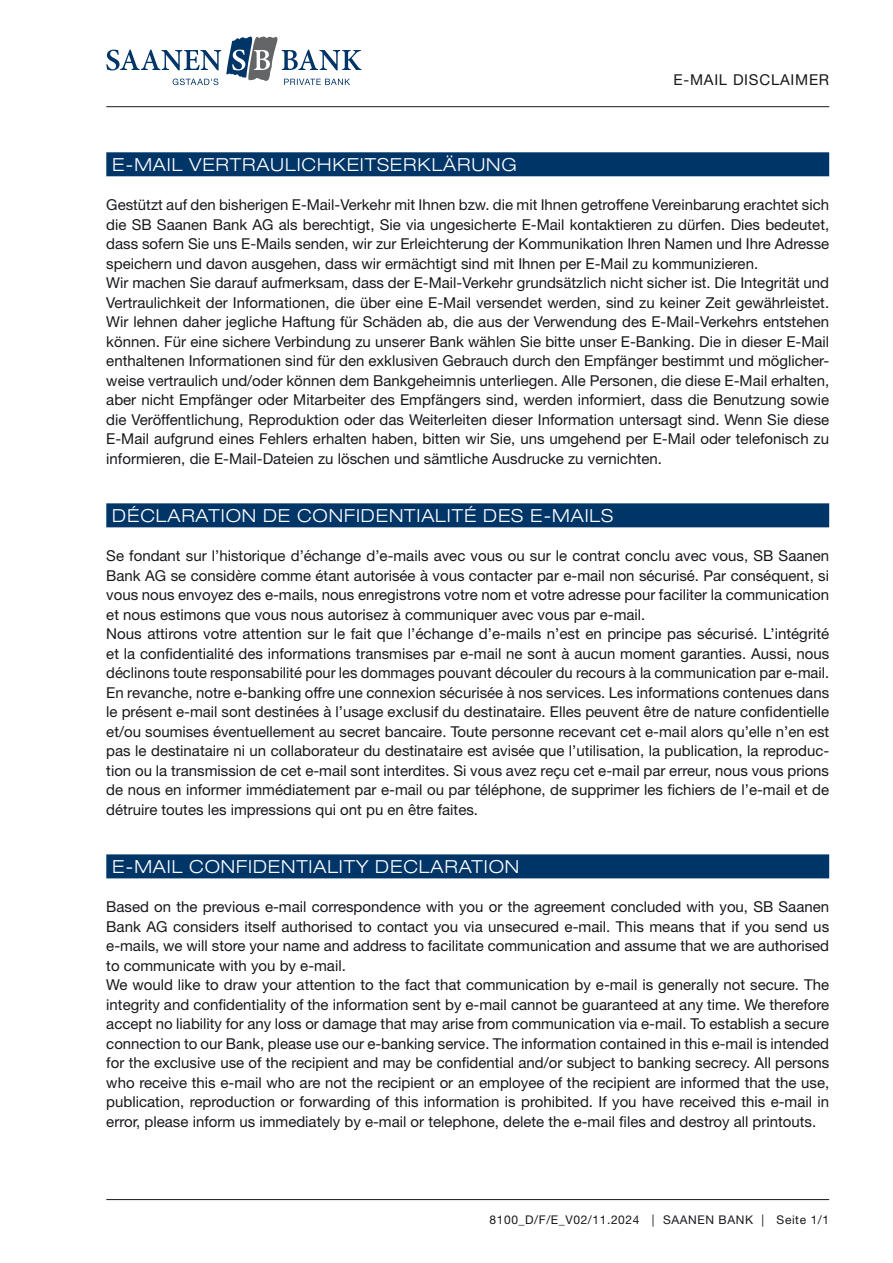
<style>
.page{position:relative;width:893px;height:1263px;background:#fff}
.page>*{position:absolute;margin:0;border:0;box-sizing:border-box;transform-origin:0 0}
.t1{font:300 expanded 18px "Helvetica Neue LT Std";letter-spacing:.05em;color:#fff}
.t2{font:15px/19.5px "Helvetica Neue LT Std";color:#1a171c}
.t3{font:15px "Helvetica Neue LT Std";letter-spacing:.05em;color:#1a171c}
.t4{font:12px "Helvetica Neue LT Std";letter-spacing:.05em;color:#1a171c}
</style>
<div class="page">
<hr style="left:106px;top:106px;width:723px;height:1px;background:#1a171c">
<hr style="left:106px;top:1199px;width:723px;height:1px;background:#1a171c">
<svg style="left:106px;top:37px;width:255px;height:48px"></svg>
<div style="left:106px;top:152px;width:723px;height:24px;background:#003568"></div>
<div style="left:106px;top:503px;width:723px;height:24px;background:#003568"></div>
<div style="left:106px;top:854px;width:723px;height:24px;background:#003568"></div>
<p class="t3" style="left:674px;top:71px;width:157px">E-MAIL DISCLAIMER</p>
<p class="t1" style="left:112px;top:154px;width:406px">E-MAIL VERTRAULICHKEITSERKLÄRUNG</p>
<p class="t2" style="left:106px;top:195px;width:724px">Gestützt auf den bisherigen E-Mail-Verkehr mit Ihnen bzw. die mit Ihnen getroffene Vereinbarung erachtet sich die SB Saanen Bank AG als berechtigt, Sie via ungesicherte E-Mail kontaktieren zu dürfen. Dies bedeutet, dass sofern Sie uns E-Mails senden, wir zur Erleichterung der Kommunikation Ihren Namen und Ihre Adresse speichern und davon ausgehen, dass wir ermächtigt sind mit Ihnen per E-Mail zu kommunizieren.<br>Wir machen Sie darauf aufmerksam, dass der E-Mail-Verkehr grundsätzlich nicht sicher ist. Die Integrität und Vertraulichkeit der Informationen, die über eine E-Mail versendet werden, sind zu keiner Zeit gewährleistet.<br>Wir lehnen daher jegliche Haftung für Schäden ab, die aus der Verwendung des E-Mail-Verkehrs entstehen können. Für eine sichere Verbindung zu unserer Bank wählen Sie bitte unser E-Banking. Die in dieser E-Mail enthaltenen Informationen sind für den exklusiven Gebrauch durch den Empfänger bestimmt und möglicher&shy;weise vertraulich und/oder können dem Bankgeheimnis unterliegen. Alle Personen, die diese E-Mail erhalten, aber nicht Empfänger oder Mitarbeiter des Empfängers sind, werden informiert, dass die Benutzung sowie die Veröffentlichung, Reproduktion oder das Weiterleiten dieser Information untersagt sind. Wenn Sie diese E-Mail aufgrund eines Fehlers erhalten haben, bitten wir Sie, uns umgehend per E-Mail oder telefonisch zu informieren, die E-Mail-Dateien zu löschen und sämtliche Ausdrucke zu vernichten.</p>
<p class="t1" style="left:112px;top:505px;width:502px">DÉCLARATION DE CONFIDENTIALITÉ DES E-MAILS</p>
<p class="t2" style="left:106px;top:546px;width:724px">Se fondant sur l’historique d’échange d’e-mails avec vous ou sur le contrat conclu avec vous, SB Saanen Bank AG se considère comme étant autorisée à vous contacter par e-mail non sécurisé. Par conséquent, si vous nous envoyez des e-mails, nous enregistrons votre nom et votre adresse pour faciliter la communication et nous estimons que vous nous autorisez à communiquer avec vous par e-mail.<br>Nous attirons votre attention sur le fait que l’échange d’e-mails n’est en principe pas sécurisé. L’intégrité et la confidentialité des informations transmises par e-mail ne sont à aucun moment garanties. Aussi, nous déclinons toute responsabilité pour les dommages pouvant découler du recours à la communication par e-mail.<br>En revanche, notre e-banking offre une connexion sécurisée à nos services. Les informations contenues dans le présent e-mail sont destinées à l’usage exclusif du destinataire. Elles peuvent être de nature confidentielle et/ou soumises éventuellement au secret bancaire. Toute personne recevant cet e-mail alors qu’elle n’en est pas le destinataire ni un collaborateur du destinataire est avisée que l’utilisation, la publication, la reproduc&shy;tion ou la transmission de cet e-mail sont interdites. Si vous avez reçu cet e-mail par erreur, nous vous prions de nous en informer immédiatement par e-mail ou par téléphone, de supprimer les fichiers de l’e-mail et de détruire toutes les impressions qui ont pu en être faites.</p>
<p class="t1" style="left:112px;top:856px;width:409px">E-MAIL CONFIDENTIALITY DECLARATION</p>
<p class="t2" style="left:106px;top:897px;width:724px">Based on the previous e-mail correspondence with you or the agreement concluded with you, SB Saanen Bank AG considers itself authorised to contact you via unsecured e-mail. This means that if you send us e-mails, we will store your name and address to facilitate communication and assume that we are authorised to communicate with you by e-mail.<br>We would like to draw your attention to the fact that communication by e-mail is generally not secure. The integrity and confidentiality of the information sent by e-mail cannot be guaranteed at any time. We therefore accept no liability for any loss or damage that may arise from communication via e-mail. To establish a secure connection to our Bank, please use our e-banking service. The information contained in this e-mail is intended for the exclusive use of the recipient and may be confidential and/or subject to banking secrecy. All persons who receive this e-mail who are not the recipient or an employee of the recipient are informed that the use, publication, reproduction or forwarding of this information is prohibited. If you have received this e-mail in error, please inform us immediately by e-mail or telephone, delete the e-mail files and destroy all printouts.</p>
<p class="t4" style="left:489px;top:1213px;width:341px">8100_D/F/E_V02/11.2024 | SAANEN BANK | Seite 1/1</p>
</div>
